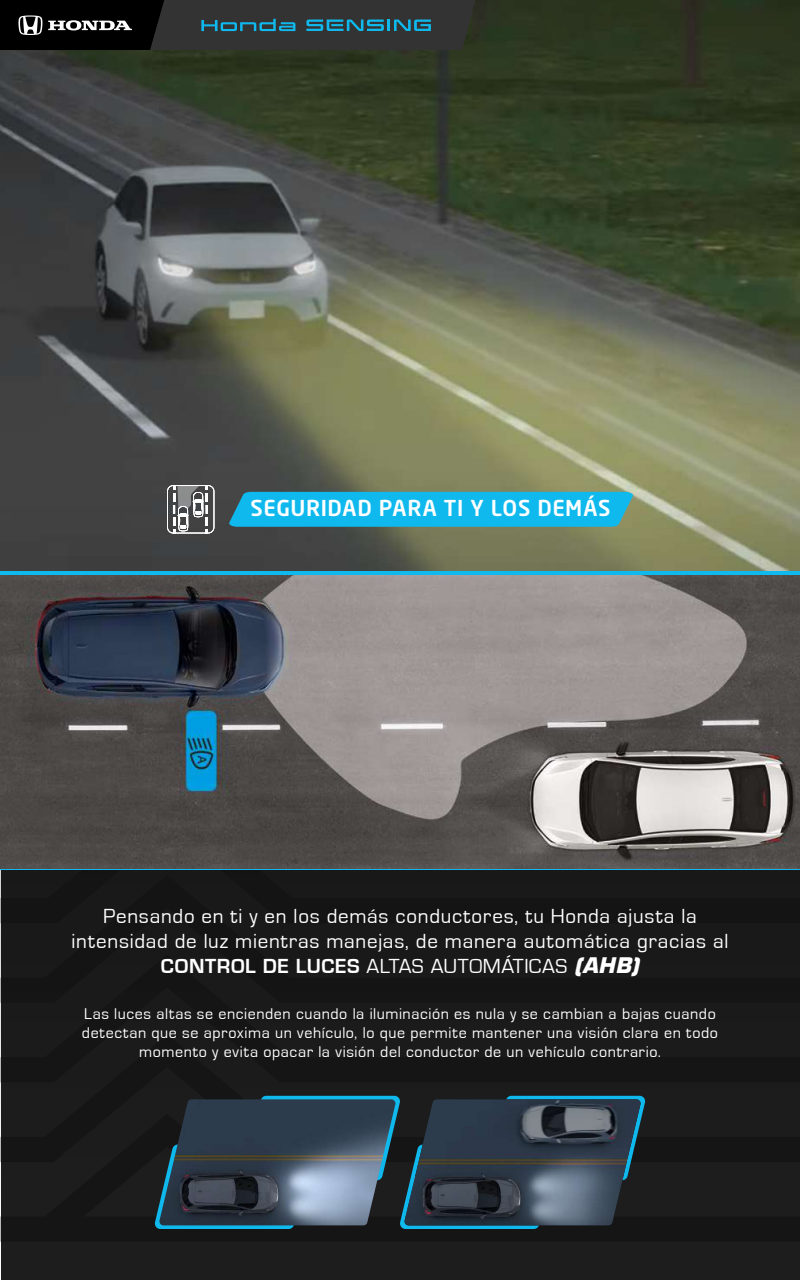
<style>
.page{position:relative;width:800px;height:1280px;background:#fff}
.page>*{position:absolute;margin:0;border:0;box-sizing:border-box;transform-origin:0 0}
.t1{font:500 21.7px "Neo Sans Std";letter-spacing:.025em;color:#fff}
.t2{font:21px/25.2px "Eurostile";letter-spacing:.035em;color:#fff;text-align:center}
.t3{font:16px/19.2px "Eurostile";letter-spacing:.035em;color:#fff;text-align:center}
.s1{font-weight:700}
.s2{font-weight:700;font-style:italic}
</style>
<div class="page">
<div style="left:0;top:573px;width:800px;height:707px;background:#191919"></div>
<img style="left:0;top:0;width:800px;height:571px">
<svg style="left:0;top:0;width:475px;height:50px;background:#283032"></svg>
<img style="left:0;top:575px;width:800px;height:294px">
<img style="left:19px;top:575px;width:281px;height:168px">
<hr style="left:0;top:571px;width:800px;height:4px;background:#0fb9ed">
<hr style="left:0;top:869px;width:800px;height:1px;background:#0fb9ed">
<div style="left:228px;top:492px;width:406px;height:35px;background:#0fb9ed"></div>
<svg style="left:167px;top:485px;width:47px;height:48px"></svg>
<svg style="left:154px;top:1096px;width:492px;height:133px"></svg>
<img style="left:404px;top:1099px;width:237px;height:126px">
<h1 class="t1" style="left:250px;top:495px;width:362px">SEGURIDAD PARA TI Y LOS DEMÁS</h1>
<h2 class="t2" style="left:72px;top:904px;width:658px">Pensando en ti y en los demás conductores, tu Honda ajusta la intensidad de luz mientras manejas, de manera automática gracias al<br><span class="s1">CONTROL DE LUCES</span> ALTAS AUTOMÁTICAS <span class="s2">(AHB)</span></h2>
<p class="t3" style="left:82px;top:1004px;width:637px">Las luces altas se encienden cuando la iluminación es nula y se cambian a bajas cuando detectan que se aproxima un vehículo, lo que permite mantener una visión clara en todo momento y evita opacar la visión del conductor de un vehículo contrario.</p>
</div>
